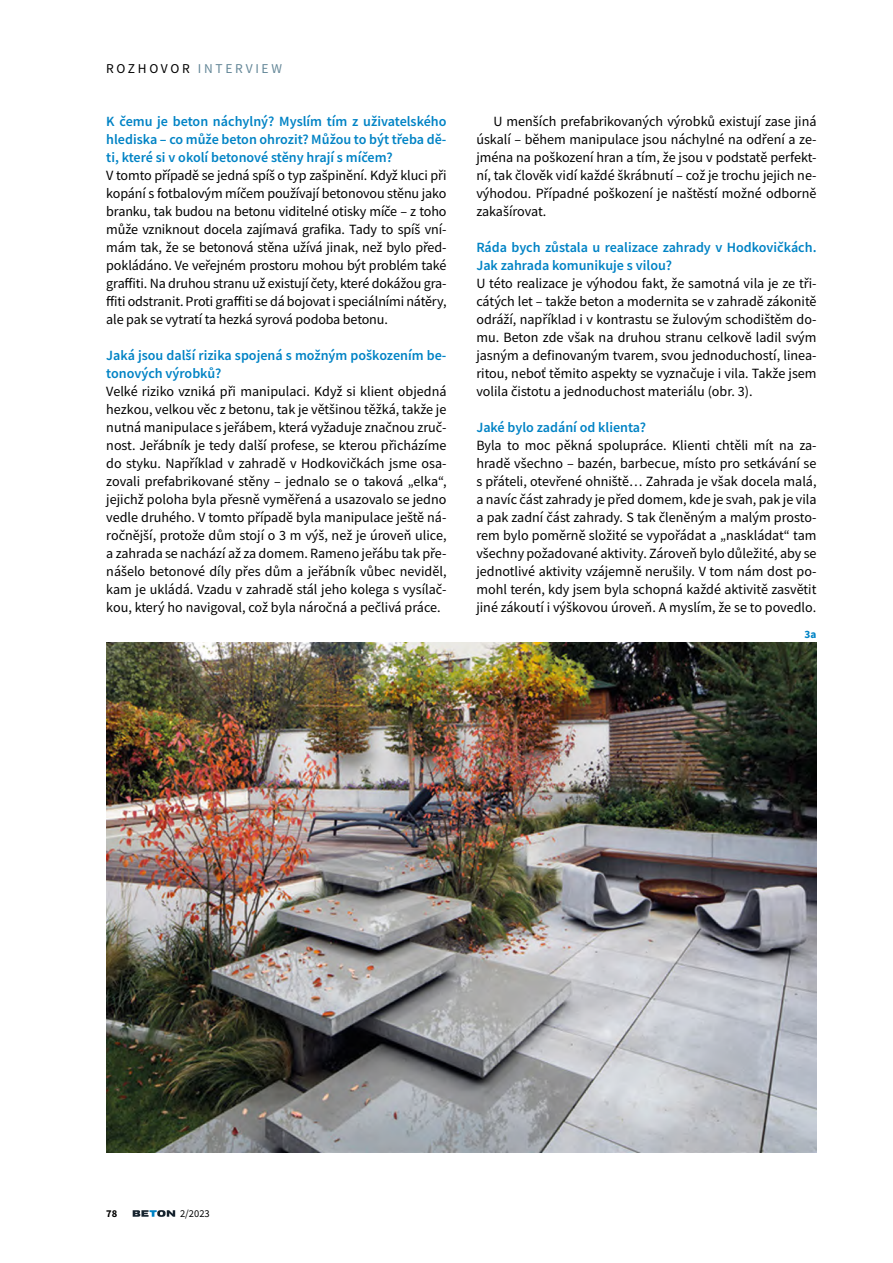
<style>
.page{position:relative;width:893px;height:1263px;background:#fff}
.page>*{position:absolute;margin:0;border:0;box-sizing:border-box;transform-origin:0 0}
.t1{font:14.1px/18px "Source Sans Pro";color:#000;text-align:justify}
.t2{font:600 14.1px/18px "Source Sans Pro";color:#0083c5}
.t3{font:13.5px "Source Sans Pro";letter-spacing:.2em;color:#648798}
.t4{font:700 11.25px "Source Sans Pro";color:#0083c5}
.t5{font:10.5px "Source Sans Pro";color:#000}
.t6{font:700 10.5px "Source Sans Pro";color:#000}
.s1{color:#000}
</style>
<div class="page">
<svg style="left:133px;top:1210px;width:42px;height:7px"></svg>
<img style="left:106px;top:643px;width:710px;height:509px">
<p class="t3" style="left:106px;top:60px;width:177px"><span class="s1">ROZHOVOR</span> INTERVIEW</p>
<p class="t2" style="left:106px;top:112px;width:342px;text-align:justify">K čemu je beton náchylný? Myslím tím z uživatelského hlediska – co může beton ohrozit? Můžou to být třeba dě&shy;ti, které si v okolí betonové stěny hrají s míčem?</p>
<p class="t1" style="left:106px;top:166px;width:342px">V tomto případě se jedná spíš o typ zašpinění. Když kluci při kopání s fotbalovým míčem používají betonovou stěnu jako branku, tak budou na betonu viditelné otisky míče – z toho může vzniknout docela zajímavá grafika. Tady to spíš vní&shy;mám tak, že se betonová stěna užívá jinak, než bylo před&shy;pokládáno. Ve veřejném prostoru mohou být problém také graffiti. Na druhou stranu už existují čety, které dokážou gra&shy;ffiti odstranit. Proti graffiti se dá bojovat i speciálními nátěry, ale pak se vytratí ta hezká syrová podoba betonu.</p>
<p class="t2" style="left:106px;top:346px;width:342px">Jaká jsou další rizika spojená s možným poškozením be&shy;tonových výrobků?</p>
<p class="t1" style="left:106px;top:382px;width:342px">Velké riziko vzniká při manipulaci. Když si klient objedná hezkou, velkou věc z betonu, tak je většinou těžká, takže je nutná manipulace s jeřábem, která vyžaduje značnou zruč&shy;nost. Jeřábník je tedy další profese, se kterou přicházíme do styku. Například v zahradě v Hodkovičkách jsme osa&shy;zovali prefabrikované stěny – jednalo se o taková „elka“, jejichž poloha byla přesně vyměřená a usazovalo se jedno vedle druhého. V tomto případě byla manipulace ještě ná&shy;ročnější, protože dům stojí o 3 m výš, než je úroveň ulice, a zahrada se nachází až za domem. Rameno jeřábu tak pře&shy;nášelo betonové díly přes dům a jeřábník vůbec neviděl, kam je ukládá. Vzadu v zahradě stál jeho kolega s vysílač&shy;kou, který ho navigoval, což byla náročná a pečlivá práce.</p>
<p class="t1" style="left:476px;top:112px;width:342px;text-indent:17px">U menších prefabrikovaných výrobků existují zase jiná úskalí – během manipulace jsou náchylné na odření a ze&shy;jména na poškození hran a tím, že jsou v podstatě perfekt&shy;ní, tak člověk vidí každé škrábnutí – což je trochu jejich ne&shy;výhodou. Případné poškození je naštěstí možné odborně zakašírovat.</p>
<p class="t2" style="left:476px;top:238px;width:342px">Ráda bych zůstala u realizace zahrady v Hodkovičkách.<br>Jak zahrada komunikuje s vilou?</p>
<p class="t1" style="left:476px;top:274px;width:342px">U této realizace je výhodou fakt, že samotná vila je ze tři&shy;cátých let – takže beton a modernita se v zahradě zákonitě odráží, například i v kontrastu se žulovým schodištěm do&shy;mu. Beton zde však na druhou stranu celkově ladil svým jasným a definovaným tvarem, svou jednoduchostí, linea&shy;ritou, neboť těmito aspekty se vyznačuje i vila. Takže jsem volila čistotu a jednoduchost materiálu (obr. 3).</p>
<p class="t2" style="left:476px;top:418px;width:171px">Jaké bylo zadání od klienta?</p>
<p class="t1" style="left:476px;top:436px;width:342px">Byla to moc pěkná spolupráce. Klienti chtěli mít na za&shy;hradě všechno – bazén, barbecue, místo pro setkávání se s přáteli, otevřené ohniště… Zahrada je však docela malá, a navíc část zahrady je před domem, kde je svah, pak je vila a pak zadní část zahrady. S tak členěným a malým prosto&shy;rem bylo poměrně složité se vypořádat a „naskládat“ tam všechny požadované aktivity. Zároveň bylo důležité, aby se jednotlivé aktivity vzájemně nerušily. V tom nám dost po&shy;mohl terén, kdy jsem byla schopná každé aktivitě zasvětit jiné zákoutí i výškovou úroveň. A myslím, že se to povedlo.</p>
<p class="t4" style="left:805px;top:626px;width:13px">3a</p>
<p class="t6" style="left:106px;top:1206px;width:13px">78</p>
<p class="t5" style="left:180px;top:1207px;width:31px">2/2023</p>
</div>
